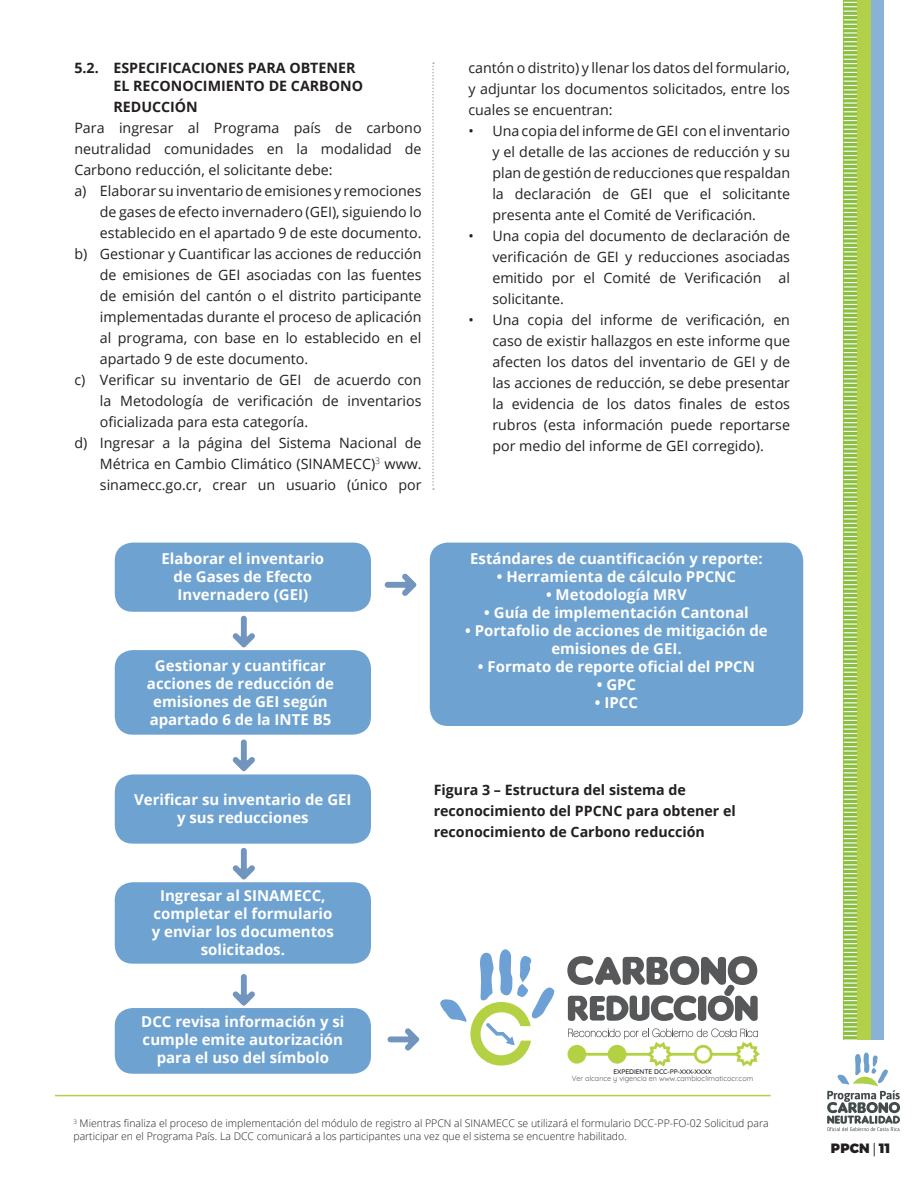
<style>
.page{position:relative;width:918px;height:1188px;background:#fff}
.page>*{position:absolute;margin:0;border:0;box-sizing:border-box;transform-origin:0 0}
.t1{font:700 15px/18px "Open Sans";color:#fff;text-align:center}
.t2{font:14.25px/21px "Open Sans";color:#231f20;text-align:justify}
.t3{font:700 14.25px/21px "Open Sans";color:#231f20}
.t4{font:900 13.5px "Montserrat";letter-spacing:.01em;color:#231f20}
.t5{font:300 10.5px/12.6px "Open Sans";color:#231f20}
.t6{font:7.2px "Quicksand";color:#57585a}
.t7{font:500 6.75px "Quicksand";color:#231f20}
.s1{font-family:"Myriad Pro";font-weight:400}
</style>
<div class="page">
<svg style="left:827px;top:1053px;width:73px;height:78px"></svg>
<div style="left:870px;top:0;width:13px;height:1040px;background:#8ab2d7"></div>
<div style="left:857px;top:0;width:13px;height:1040px;background:#b2d04a"></div>
<svg style="left:844px;top:2px;width:13px;height:1038px;background:#a8cf71"></svg>
<svg style="left:432px;top:63px;width:2px;height:427px"></svg>
<div style="left:430px;top:543px;width:373px;height:183px;background:#6ea2d0;border-radius:18px"></div>
<div style="left:115px;top:543px;width:256px;height:69px;background:#6ea2d0;border-radius:18px"></div>
<div style="left:115px;top:774px;width:256px;height:70px;background:#6ea2d0;border-radius:18px"></div>
<div style="left:115px;top:650px;width:256px;height:85px;background:#6ea2d0;border-radius:18px"></div>
<div style="left:115px;top:882px;width:256px;height:82px;background:#6ea2d0;border-radius:18px"></div>
<div style="left:115px;top:1008px;width:256px;height:66px;background:#6ea2d0;border-radius:18px"></div>
<svg style="left:232px;top:616px;width:23px;height:32px"></svg>
<svg style="left:232px;top:740px;width:23px;height:31px"></svg>
<svg style="left:385px;top:573px;width:32px;height:23px"></svg>
<svg style="left:388px;top:1028px;width:31px;height:23px"></svg>
<svg style="left:232px;top:848px;width:23px;height:32px"></svg>
<svg style="left:232px;top:974px;width:23px;height:32px"></svg>
<svg style="left:567px;top:956px;width:191px;height:65px"></svg>
<svg style="left:440px;top:949px;width:114px;height:117px"></svg>
<svg style="left:568px;top:1028px;width:192px;height:39px"></svg>
<hr style="left:624px;top:1053px;width:26px;height:3px;background:#b3d143">
<hr style="left:584px;top:1053px;width:26px;height:3px;background:#b3d143">
<hr style="left:670px;top:1053px;width:26px;height:3px;background:#b3d143">
<hr style="left:711px;top:1053px;width:26px;height:3px;background:#b3d143">
<hr style="left:55px;top:1095px;width:716px;height:1px;background:#b1cf49">
<p class="t3" style="left:113px;top:59px;width:251px;line-height:17.1px;text-indent:-39px">5.2. ESPECIFICACIONES PARA OBTENER<br>EL RECONOCIMIENTO DE CARBONO</p>
<p class="t3" style="left:113px;top:95px;width:86px">REDUCCIÓN</p>
<p class="t2" style="left:74px;top:116px;width:349px">Para ingresar al Programa país de carbono</p>
<p class="t2" style="left:74px;top:137px;width:349px">neutralidad comunidades en la modalidad de</p>
<p class="t2" style="left:74px;top:158px;width:260px">Carbono reducción, el solicitante debe:</p>
<p class="t2" style="left:74px;top:179px;width:349px">a) Elaborar su inventario de emisiones y remociones</p>
<p class="t2" style="left:100px;top:200px;width:323px">de gases de efecto invernadero (GEI), siguiendo lo</p>
<p class="t2" style="left:100px;top:222px;width:323px">establecido en el apartado 9 de este documento.</p>
<p class="t2" style="left:74px;top:243px;width:349px">b) Gestionar y Cuantificar las acciones de reducción</p>
<p class="t2" style="left:100px;top:264px;width:323px">de emisiones de GEI asociadas con las fuentes</p>
<p class="t2" style="left:100px;top:285px;width:323px">de emisión del cantón o el distrito participante</p>
<p class="t2" style="left:100px;top:306px;width:323px">implementadas durante el proceso de aplicación</p>
<p class="t2" style="left:100px;top:327px;width:323px">al programa, con base en lo establecido en el</p>
<p class="t2" style="left:100px;top:348px;width:210px">apartado 9 de este documento.</p>
<p class="t2" style="left:74px;top:369px;width:349px">c) Verificar su inventario de GEI de acuerdo con</p>
<p class="t2" style="left:100px;top:390px;width:323px">la Metodología de verificación de inventarios</p>
<p class="t2" style="left:100px;top:411px;width:210px">oficializada para esta categoría.</p>
<p class="t2" style="left:74px;top:432px;width:349px">d) Ingresar a la página del Sistema Nacional de</p>
<p class="t2" style="left:100px;top:453px;width:323px">Métrica en Cambio Climático (SINAMECC)<sup>3</sup> www.</p>
<p class="t2" style="left:100px;top:473px;width:323px">sinamecc.go.cr, crear un usuario (único por</p>
<p class="t2" style="left:468px;top:57px;width:323px">cantón o distrito) y llenar los datos del formulario, y adjuntar los documentos solicitados, entre los cuales se encuentran:</p>
<p class="t2" style="left:492px;top:120px;width:299px;text-indent:-24px">• Una copia del informe de GEI con el inventario y el detalle de las acciones de reducción y su plan de gestión de reducciones que respaldan la declaración de GEI que el solicitante presenta ante el Comité de Verificación.</p>
<p class="t2" style="left:492px;top:225px;width:299px;text-indent:-24px">• Una copia del documento de declaración de verificación de GEI y reducciones asociadas emitido por el Comité de Verificación al solicitante.</p>
<p class="t2" style="left:492px;top:309px;width:299px;text-indent:-24px">• Una copia del informe de verificación, en caso de existir hallazgos en este informe que afecten los datos del inventario de GEI y de las acciones de reducción, se debe presentar la evidencia de los datos finales de estos rubros (esta información puede reportarse por medio del informe de GEI corregido).</p>
<p class="t1" style="left:162px;top:550px;width:164px">Elaborar el inventario de Gases de Efecto<br>Invernadero (GEI)</p>
<p class="t1" style="left:147px;top:656px;width:189px">Gestionar y cuantificar acciones de reducción de emisiones de GEI según apartado 6 de la INTE B5</p>
<p class="t1" style="left:134px;top:790px;width:219px">Verificar su inventario de GEI y sus reducciones</p>
<p class="t1" style="left:152px;top:886px;width:184px">Ingresar al SINAMECC, completar el formulario y enviar los documentos solicitados.</p>
<p class="t1" style="left:470px;top:550px;width:294px">Estándares de cuantificación y reporte:</p>
<p class="t1" style="left:497px;top:568px;width:241px">• Herramienta de cálculo PPCNC</p>
<p class="t1" style="left:546px;top:586px;width:142px">• Metodología MRV</p>
<p class="t1" style="left:484px;top:604px;width:266px">• Guía de implementación Cantonal</p>
<p class="t1" style="left:465px;top:622px;width:304px">• Portafolio de acciones de mitigación de emisiones de GEI.</p>
<p class="t1" style="left:478px;top:658px;width:279px">• Formato de reporte oficial del PPCN</p>
<p class="t1" style="left:597px;top:676px;width:41px">• GPC</p>
<p class="t1" style="left:595px;top:694px;width:45px">• IPCC</p>
<p class="t3" style="left:434px;top:779px;width:304px">Figura 3 – Estructura del sistema de reconocimiento del PPCNC para obtener el reconocimiento de Carbono reducción</p>
<p class="t1" style="left:141px;top:1012px;width:205px">DCC revisa información y si cumple emite autorización para el uso del símbolo</p>
<p class="t7" style="left:613px;top:1066px;width:100px">EXPEDIENTE DCC-PP-XXX-XXXX</p>
<p class="t6" style="left:572px;top:1073px;width:183px">Ver alcance y vigencia en www.cambioclimaticocr.com</p>
<p class="t5" style="left:73px;top:1117px;width:697px"><sup>3</sup> Mientras finaliza el proceso de implementación del módulo de registro al PPCN al SINAMECC se utilizará el formulario DCC-PP-FO-02 Solicitud para participar en el Programa País. La DCC comunicará a los participantes una vez que el sistema se encuentre habilitado.</p>
<p class="t4" style="left:831px;top:1140px;width:61px">PPCN <span class="s1">|</span> 11</p>
</div>
